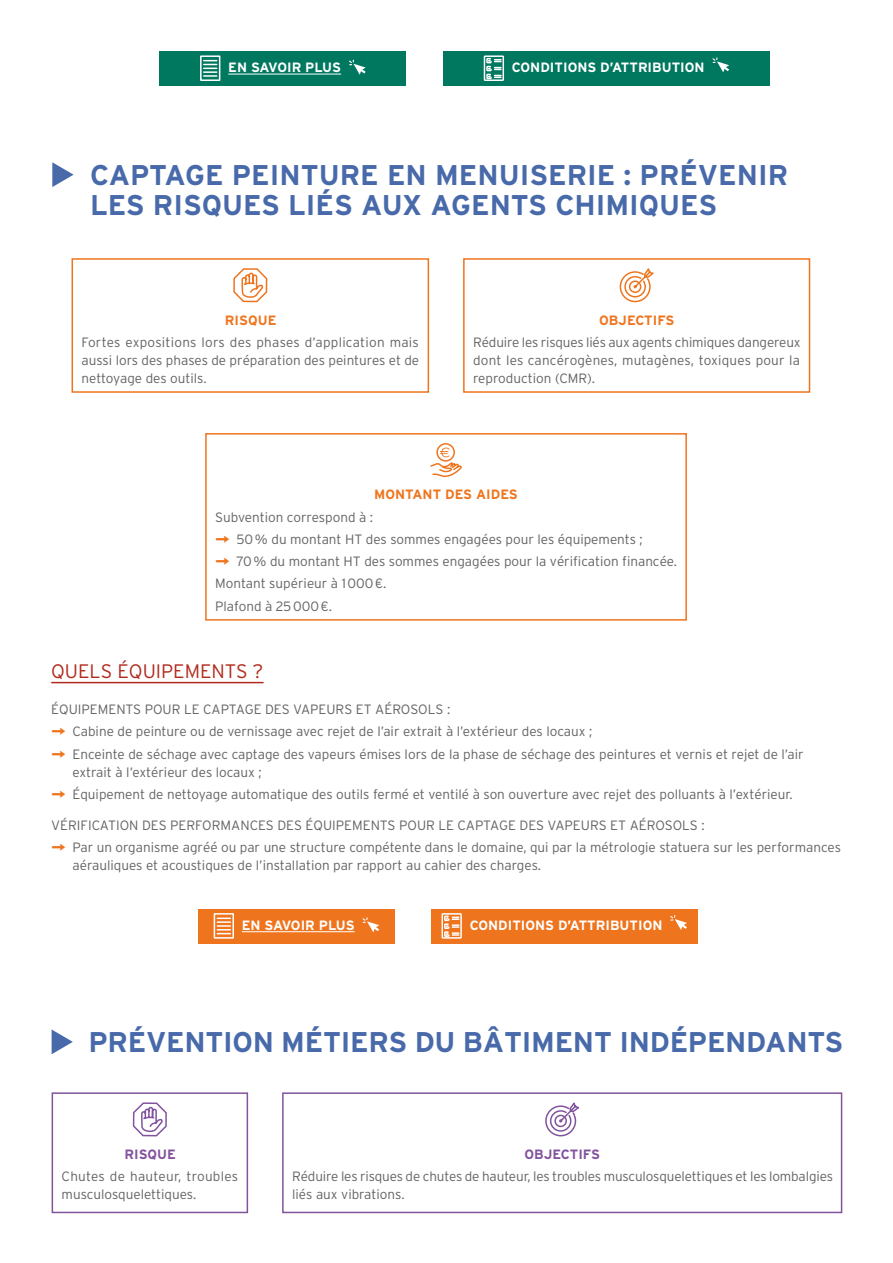
<style>
.page{position:relative;width:893px;height:1263px;background:#fff}
.page>*{position:absolute;margin:0;border:0;box-sizing:border-box;transform-origin:0 0}
.t1{font:700 28.5px/30px "Interstate";letter-spacing:-.005em;color:#486aaa}
.t2{font:300 19.5px "Interstate";color:#b02b1d}
.t3{font:300 13.5px/18px "Interstate";color:#646363}
.t4{font:700 13.5px "Interstate";color:#fff}
.t5{font:700 13.5px "Interstate";color:#ee751e}
.t6{font:700 13.5px "Interstate";color:#82539d}
.s1{font-weight:400;font-size:22.5px;color:#ee751e}
</style>
<div class="page">
<hr style="left:51px;top:682px;width:213px;height:1px;background:#b02b1d">
<svg style="left:52px;top:1029px;width:21px;height:25px"></svg>
<svg style="left:132px;top:1102px;width:35px;height:35px"></svg>
<div style="left:52px;top:1092px;width:196px;height:121px;border:2px solid #82539d"></div>
<svg style="left:545px;top:1102px;width:35px;height:35px"></svg>
<div style="left:282px;top:1092px;width:560px;height:121px;border:2px solid #82539d"></div>
<div style="left:436px;top:443px;width:19px;height:19px;border:2px solid #ee751e;border-radius:50%"></div>
<svg style="left:430px;top:448px;width:32px;height:29px"></svg>
<div style="left:205px;top:433px;width:482px;height:188px;border:2px solid #ee751e"></div>
<div style="left:198px;top:909px;width:197px;height:34px;background:#ee751e"></div>
<hr style="left:242px;top:931px;width:113px;height:1px;background:#fff">
<div style="left:214px;top:913px;width:20px;height:26px;border:2px solid #fff"></div>
<svg style="left:217px;top:917px;width:13px;height:17px"></svg>
<svg style="left:362px;top:917px;width:17px;height:15px"></svg>
<div style="left:431px;top:909px;width:266px;height:34px;background:#ee751e"></div>
<div style="left:441px;top:913px;width:21px;height:26px;border:2px solid #fff"></div>
<svg style="left:443px;top:915px;width:16px;height:23px"></svg>
<svg style="left:670px;top:915px;width:17px;height:15px"></svg>
<svg style="left:52px;top:162px;width:22px;height:25px"></svg>
<svg style="left:233px;top:268px;width:35px;height:35px"></svg>
<div style="left:72px;top:258px;width:357px;height:135px;border:2px solid #ee751e"></div>
<svg style="left:619px;top:268px;width:35px;height:35px"></svg>
<div style="left:463px;top:258px;width:347px;height:135px;border:2px solid #ee751e"></div>
<div style="left:159px;top:51px;width:247px;height:35px;background:#00775f"></div>
<hr style="left:228px;top:74px;width:113px;height:1px;background:#fff">
<div style="left:200px;top:55px;width:20px;height:26px;border:2px solid #fff"></div>
<svg style="left:204px;top:60px;width:13px;height:17px"></svg>
<svg style="left:349px;top:60px;width:17px;height:15px"></svg>
<div style="left:443px;top:51px;width:327px;height:35px;background:#00775f"></div>
<div style="left:484px;top:55px;width:20px;height:26px;border:2px solid #fff"></div>
<svg style="left:485px;top:57px;width:16px;height:23px"></svg>
<svg style="left:712px;top:57px;width:17px;height:15px"></svg>
<p class="t4" style="left:228px;top:60px;width:114px">EN SAVOIR PLUS</p>
<p class="t4" style="left:512px;top:60px;width:194px">CONDITIONS D’ATTRIBUTION</p>
<h1 class="t1" style="left:90px;top:160px;width:699px">CAPTAGE PEINTURE EN MENUISERIE : PRÉVENIR<br>LES RISQUES LIÉS AUX AGENTS CHIMIQUES</h1>
<p class="t5" style="left:225px;top:312px;width:53px">RISQUE</p>
<p class="t3" style="left:82px;top:333px;width:339px;text-align:justify">Fortes expositions lors des phases d’application mais aussi lors des phases de préparation des peintures et de nettoyage des outils.</p>
<p class="t5" style="left:599px;top:312px;width:77px">OBJECTIFS</p>
<p class="t3" style="left:473px;top:333px;width:329px;text-align:justify">Réduire les risques liés aux agents chimiques dangereux dont les cancérogènes, mutagènes, toxiques pour la reproduction (CMR).</p>
<p class="t5" style="left:374px;top:487px;width:145px">MONTANT DES AIDES</p>
<p class="t3" style="left:215px;top:508px;width:159px">Subvention correspond à :</p>
<p class="t3" style="left:215px;top:530px;width:429px"><span class="s1">→</span> 50 % du montant HT des sommes engagées pour les équipements ;</p>
<p class="t3" style="left:215px;top:550px;width:463px;line-height:22.2px"><span class="s1">→</span> 70 % du montant HT des sommes engagées pour la vérification financée.<br>Montant supérieur à 1 000 €.<br>Plafond à 25 000 €.</p>
<h2 class="t2" style="left:51px;top:660px;width:214px">QUELS ÉQUIPEMENTS ?</h2>
<p class="t3" style="left:51px;top:700px;width:401px">ÉQUIPEMENTS POUR LE CAPTAGE DES VAPEURS ET AÉROSOLS :</p>
<p class="t3" style="left:51px;top:722px;width:543px"><span class="s1">→</span> Cabine de peinture ou de vernissage avec rejet de l’air extrait à l’extérieur des locaux ;</p>
<p class="t3" style="left:73px;top:745px;width:733px;text-indent:-21px"><span class="s1">→</span> Enceinte de séchage avec captage des vapeurs émises lors de la phase de séchage des peintures et vernis et rejet de l’air extrait à l’extérieur des locaux ;</p>
<p class="t3" style="left:51px;top:785px;width:743px"><span class="s1">→</span> Équipement de nettoyage automatique des outils fermé et ventilé à son ouverture avec rejet des polluants à l’extérieur.</p>
<p class="t3" style="left:51px;top:816px;width:655px">VÉRIFICATION DES PERFORMANCES DES ÉQUIPEMENTS POUR LE CAPTAGE DES VAPEURS ET AÉROSOLS :</p>
<p class="t3" style="left:73px;top:838px;width:770px;text-indent:-21px"><span class="s1">→</span> Par un organisme agréé ou par une structure compétente dans le domaine, qui par la métrologie statuera sur les performances aérauliques et acoustiques de l’installation par rapport au cahier des charges.</p>
<p class="t4" style="left:242px;top:918px;width:114px">EN SAVOIR PLUS</p>
<p class="t4" style="left:470px;top:917px;width:194px">CONDITIONS D’ATTRIBUTION</p>
<h1 class="t1" style="left:89px;top:1027px;width:756px">PRÉVENTION MÉTIERS DU BÂTIMENT INDÉPENDANTS</h1>
<p class="t6" style="left:124px;top:1146px;width:53px">RISQUE</p>
<p class="t3" style="left:62px;top:1167px;width:178px">Chutes de hauteur, troubles musculosquelettiques.</p>
<p class="t6" style="left:525px;top:1146px;width:77px">OBJECTIFS</p>
<p class="t3" style="left:292px;top:1167px;width:542px">Réduire les risques de chutes de hauteur, les troubles musculosquelettiques et les lombalgies liés aux vibrations.</p>
</div>
